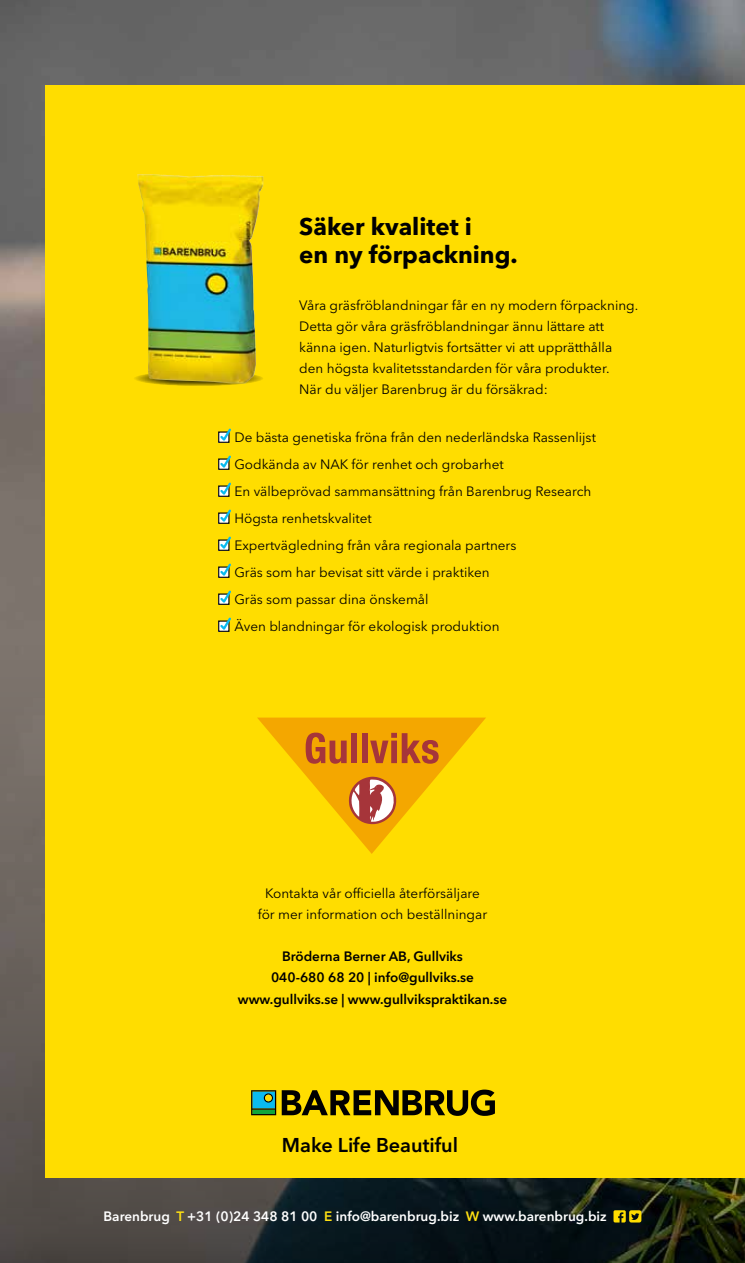
<style>
.page{position:relative;width:745px;height:1263px;background:#fff}
.page>*{position:absolute;margin:0;border:0;box-sizing:border-box;transform-origin:0 0}
.t1{font:700 24px/28.5px "Avenir Next W1 G";color:#000}
.t2{font:600 19.8px "Avenir Next W1 G";color:#000}
.t3{font:13.5px/27px "Avenir Next W1 G";color:#000}
.t4{font:600 13.5px/21px "Avenir Next W1 G";color:#000;text-align:center}
.t5{font:600 13.5px "Avenir Next W1 G";color:#fff}
.s1{color:#ffe012}
</style>
<div class="page">
<img style="left:0;top:0;width:744px;height:644px">
<svg style="left:0;top:644px;width:744px;height:619px;background:#3a3c37"></svg>
<div style="left:46px;top:85px;width:698px;height:1093px;background:#fd0"></div>
<svg style="left:613px;top:1210px;width:28px;height:12px"></svg>
<svg style="left:251px;top:1089px;width:243px;height:27px"></svg>
<svg style="left:257px;top:717px;width:229px;height:137px"></svg>
<svg style="left:133px;top:371px;width:130px;height:15px"></svg>
<img style="left:137px;top:174px;width:126px;height:209px">
<svg style="left:218px;top:428px;width:13px;height:15px"></svg>
<svg style="left:218px;top:455px;width:13px;height:15px"></svg>
<svg style="left:218px;top:482px;width:13px;height:15px"></svg>
<svg style="left:218px;top:509px;width:13px;height:15px"></svg>
<svg style="left:218px;top:536px;width:13px;height:15px"></svg>
<svg style="left:218px;top:563px;width:13px;height:15px"></svg>
<svg style="left:218px;top:590px;width:13px;height:15px"></svg>
<svg style="left:218px;top:617px;width:13px;height:15px"></svg>
<h1 class="t1" style="left:299px;top:210px;width:220px">Säker kvalitet i<br>en ny förpackning.</h1>
<p class="t3" style="left:299px;top:294px;width:340px;line-height:21px">Våra gräsfröblandningar får en ny modern förpackning.<br>Detta gör våra gräsfröblandningar ännu lättare att känna igen. Naturligtvis fortsätter vi att upprätthålla den högsta kvalitetsstandarden för våra produkter.<br>När du väljer Barenbrug är du försäkrad:</p>
<p class="t3" style="left:234px;top:422px;width:363px">De bästa genetiska fröna från den nederländska Rassenlijst Godkända av NAK för renhet och grobarhet<br>En välbeprövad sammansättning från Barenbrug Research Högsta renhetskvalitet<br>Expertvägledning från våra regionala partners<br>Gräs som har bevisat sitt värde i praktiken<br>Gräs som passar dina önskemål<br>Även blandningar för ekologisk produktion</p>
<p class="t3" style="left:257px;top:882px;width:231px;line-height:21px;text-align:center">Kontakta vår officiella återförsäljare för mer information och beställningar</p>
<p class="t4" style="left:271px;top:944px;width:204px">Bröderna Berner AB, Gullviks<br>040-680 68 20 | info@gullviks.se</p>
<p class="t4" style="left:238px;top:988px;width:271px">www.gullviks.se | www.gullvikspraktikan.se</p>
<h2 class="t2" style="left:282px;top:1129px;width:178px">Make Life Beautiful</h2>
<p class="t5" style="left:103px;top:1205px;width:504px">Barenbrug <span class="s1">T</span> +31 (0)24 348 81 00 <span class="s1">E</span> info@barenbrug.biz <span class="s1">W</span> www.barenbrug.biz</p>
</div>
